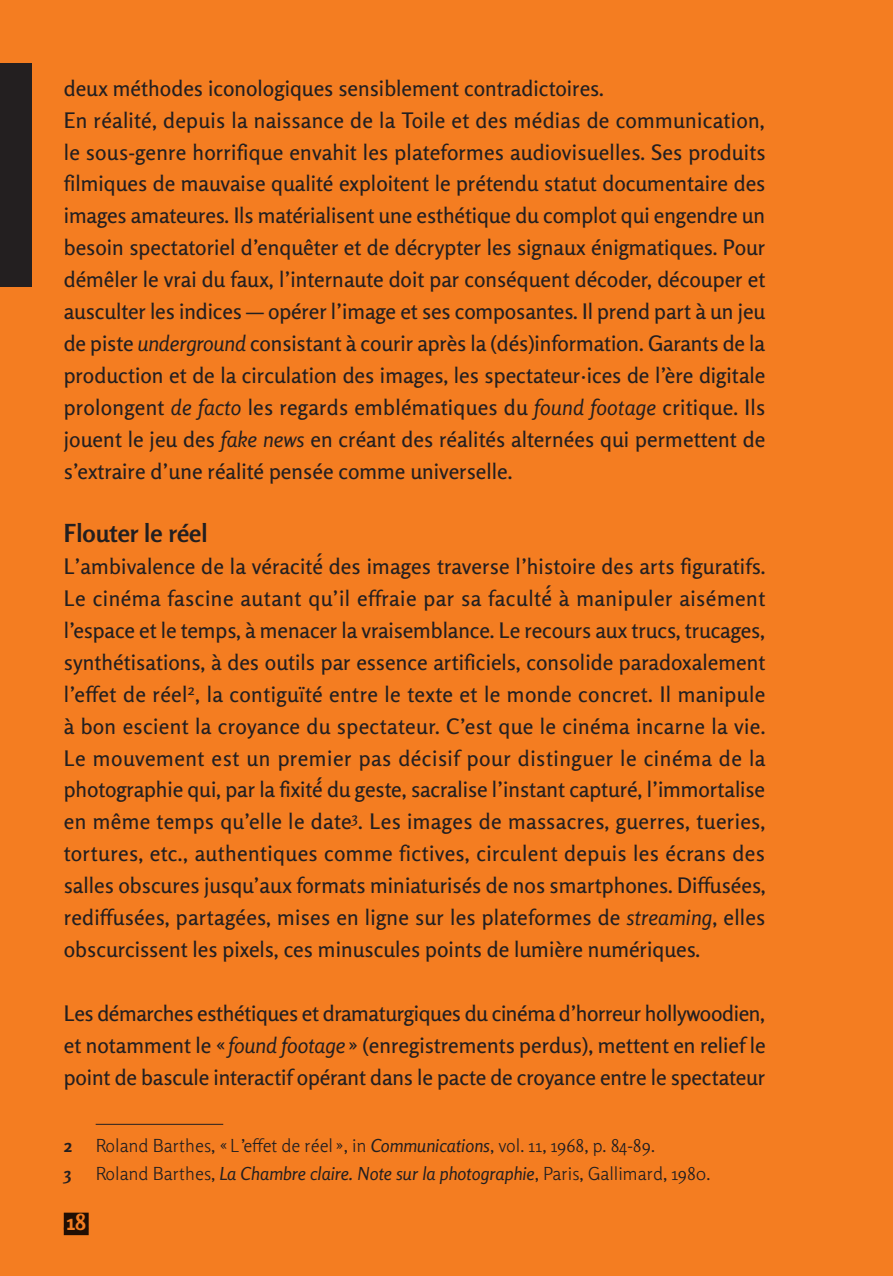
<style>
.page{position:relative;width:893px;height:1276px;background:#f47d21}
.page>*{position:absolute;margin:0;border:0;box-sizing:border-box;transform-origin:0 0}
.t1{font:24.75px "Rosario";color:#231f20}
.t2{font:22.5px "Rosario";color:#231f20;scale:.5 1}
.t3{font:21.38px/31.9px "Rosario";color:#231f20;text-align:justify}
.t4{font:italic 18px "Rosario";color:#231f20}
.t5{font:18px "Rosario";color:#231f20}
.s1{font-style:italic}
.s2{font-style:normal}
.s3{color:#fff}
</style>
<div class="page">
<div style="left:64px;top:1212px;width:25px;height:23px;background:#210f04"></div>
<hr style="left:96px;top:1124px;width:127px;height:1px;background:#231f20">
<div style="left:0;top:64px;width:32px;height:223px;background:#231f20"></div>
<p class="t3" style="left:64px;top:71px;width:703px;text-align:left">deux méthodes iconologiques sensiblement contradictoires.<br>En réalité, depuis la naissance de la Toile et des médias de communication, le sous-genre horrifique envahit les plateformes audiovisuelles. Ses produits filmiques de mauvaise qualité exploitent le prétendu statut documentaire des images amateures. Ils matérialisent une esthétique du complot qui engendre un besoin spectatoriel d’enquêter et de décrypter les signaux énigmatiques. Pour démêler le vrai du faux, l’internaute doit par conséquent décoder, découper et ausculter les indices — opérer l’image et ses composantes. Il prend part à un jeu de piste <span class="s1">underground</span> consistant à courir après la (dés)information. Garants de la production et de la circulation des images, les spectateur·ices de l’ère digitale prolongent <span class="s1">de facto</span> les regards emblématiques du <span class="s1">found footage</span> critique. Ils jouent le jeu des <span class="s1">fake news</span> en créant des réalités alternées qui permettent de s’extraire d’une réalité pensée comme universelle.</p>
<p class="t1" style="left:64px;top:514px;width:145px">Flouter le réel</p>
<p class="t3" style="left:64px;top:549px;width:704px">L’ambivalence de la véracité́ des images traverse l’histoire des arts figuratifs.<br>Le cinéma fascine autant qu’il effraie par sa faculté́ à manipuler aisément l’espace et le temps, à menacer la vraisemblance. Le recours aux trucs, trucages, synthétisations, à des outils par essence artificiels, consolide paradoxalement l’effet de réel<sup>2</sup>, la contiguïté entre le texte et le monde concret. Il manipule à bon escient la croyance du spectateur. C’est que le cinéma incarne la vie.<br>Le mouvement est un premier pas décisif pour distinguer le cinéma de la photographie qui, par la fixité́ du geste, sacralise l’instant capturé, l’immortalise en même temps qu’elle le date<sup>3</sup>. Les images de massacres, guerres, tueries, tortures, etc., authentiques comme fictives, circulent depuis les écrans des salles obscures jusqu’aux formats miniaturisés de nos smartphones. Diffusées, rediffusées, partagées, mises en ligne sur les plateformes de <span class="s1">streaming</span>, elles obscurcissent les pixels, ces minuscules points de lumière numériques.</p>
<p class="t3" style="left:64px;top:995px;width:703px">Les démarches esthétiques et dramaturgiques du cinéma d’horreur hollywoodien, et notamment le « <span class="s1">found footage</span> » (enregistrements perdus), mettent en relief le point de bascule interactif opérant dans le pacte de croyance entre le spectateur</p>
<p class="t5" style="left:64px;top:1131px;width:10px">2</p>
<p class="t5" style="left:96px;top:1131px;width:561px">Roland Barthes, « L’effet de réel », in <span class="s1">Communications</span>, vol. 11, 1968, p. 84-89.</p>
<p class="t5" style="left:64px;top:1159px;width:9px">3</p>
<p class="t4" style="left:96px;top:1159px;width:616px"><span class="s2">Roland Barthes,</span> La Chambre claire. Note sur la photographie<span class="s2">, Paris, Gallimard, 1980.</span></p>
<p class="t2" style="left:64px;top:1204px;width:51px">.<span class="s3">18</span>.</p>
</div>
